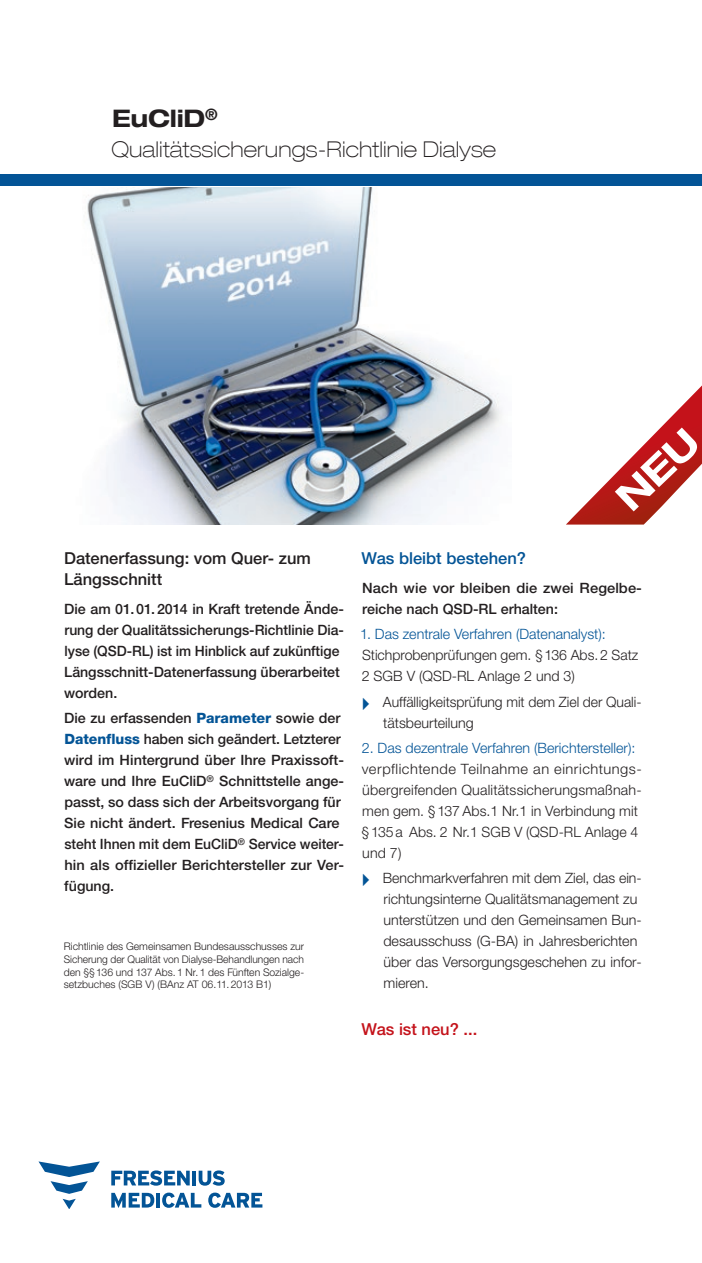
<style>
.page{position:relative;width:702px;height:1263px;background:#fff}
.page>*{position:absolute;margin:0;border:0;box-sizing:border-box;transform-origin:0 0}
.t1{font:700 expanded 24.15px "Helvetica Neue LT Com";letter-spacing:-.01em;color:#231f20}
.t2{font:100 expanded 21.75px "Helvetica Neue LT Com";letter-spacing:.005em;color:#231f20}
.t3{font:500 16.5px/21px "Helvetica Neue LTW1 G";color:#231f20}
.t4{font:500 16.5px "Helvetica Neue LTW1 G";color:#035496}
.t5{font:500 16.5px "Helvetica Neue LTW1 G";color:#c4121a}
.t6{font:500 14.25px/21px "Helvetica Neue LTW1 G";color:#231f20}
.t7{font:300 14.25px/21px "Helvetica Neue LTW1 G";color:#231f20}
.t8{font:300 14.25px "Helvetica Neue LTW1 G";color:#035496}
.t9{font:300 10.5px/12.6px "Helvetica Neue LTW1 G";color:#231f20;text-align:justify}
.s1{font-family:"Helvetica Neue";font-weight:800;color:#035496}
</style>
<div class="page">
<svg style="left:38px;top:1161px;width:62px;height:48px"></svg>
<hr style="left:156px;top:1193px;width:4px;height:14px;background:#035496">
<svg style="left:162px;top:1192px;width:39px;height:16px"></svg>
<svg style="left:208px;top:1192px;width:54px;height:16px"></svg>
<svg style="left:111px;top:1193px;width:43px;height:15px"></svg>
<svg style="left:111px;top:1170px;width:79px;height:16px"></svg>
<hr style="left:192px;top:1171px;width:4px;height:14px;background:#035496">
<svg style="left:199px;top:1170px;width:26px;height:16px"></svg>
<img style="left:87px;top:188px;width:415px;height:336px">
<div style="left:0;top:174px;width:702px;height:12px;background:#035496"></div>
<svg style="left:566px;top:385px;width:136px;height:140px"></svg>
<h1 class="t1" style="left:112px;top:102px;width:107px">EuCliD<sup>®</sup></h1>
<h2 class="t2" style="left:111px;top:136px;width:386px">Qualitätssicherungs-Richtlinie Dialyse</h2>
<p class="t3" style="left:64px;top:547px;width:248px">Datenerfassung: vom Quer- zum<br>Längsschnitt</p>
<p class="t6" style="left:64px;top:599px;width:281px">Die am 01.01.2014 in Kraft tretende Ände&shy;rung der Qualitätssicherungs-Richtlinie Dia&shy;lyse (QSD-RL) ist im Hinblick auf zukünftige Längsschnitt-Datenerfassung überarbeitet worden.</p>
<p class="t6" style="left:64px;top:708px;width:281px">Die zu erfassenden <span class="s1">Parameter</span> sowie der <span class="s1">Datenfluss</span> haben sich geändert. Letzterer wird im Hintergrund über Ihre Praxissoft&shy;ware und Ihre EuCliD<sup>®</sup> Schnittstelle ange&shy;passt, so dass sich der Arbeitsvorgang für Sie nicht ändert. Fresenius Medical Care steht Ihnen mit dem EuCliD<sup>®</sup> Service weiter&shy;hin als offizieller Berichtersteller zur Ver&shy;fügung.</p>
<p class="t9" style="left:64px;top:940px;width:242px">Richtlinie des Gemeinsamen Bundesausschusses zur Sicherung der Qualität von Dialyse-Behandlungen nach den §§136 und 137 Abs.1 Nr.1 des Fünften Sozialge&shy;setzbuches (SGB V) (BAnz AT 06.11.2013 B1)</p>
<p class="t4" style="left:361px;top:548px;width:166px">Was bleibt bestehen?</p>
<p class="t6" style="left:362px;top:578px;width:280px">Nach wie vor bleiben die zwei Regelbe&shy;reiche nach QSD-RL erhalten:</p>
<p class="t8" style="left:360px;top:626px;width:247px">1. Das zentrale Verfahren (Datenanalyst):</p>
<p class="t7" style="left:362px;top:645px;width:278px">Stichprobenprüfungen gem. §136 Abs.2 Satz<br>2 SGB V (QSD-RL Anlage 2 und 3)</p>
<p class="t7" style="left:383px;top:691px;width:258px">Auffälligkeitsprüfung mit dem Ziel der Quali&shy;tätsbeurteilung</p>
<p class="t8" style="left:362px;top:739px;width:275px">2. Das dezentrale Verfahren (Berichtersteller):</p>
<p class="t7" style="left:361px;top:758px;width:281px">verpflichtende Teilnahme an einrichtungs&shy;übergreifenden Qualitätssicherungsmaßnah&shy;men gem. §137 Abs.1 Nr.1 in Verbindung mit §135a Abs. 2 Nr.1 SGB V (QSD-RL Anlage 4 und 7)</p>
<p class="t7" style="left:383px;top:867px;width:260px">Benchmarkverfahren mit dem Ziel, das ein&shy;richtungsinterne Qualitätsmanagement zu unterstützen und den Gemeinsamen Bun&shy;desausschuss (G-BA) in Jahresberichten über das Versorgungsgeschehen zu infor&shy;mieren.</p>
<p class="t5" style="left:361px;top:1019px;width:117px">Was ist neu? ...</p>
</div>
